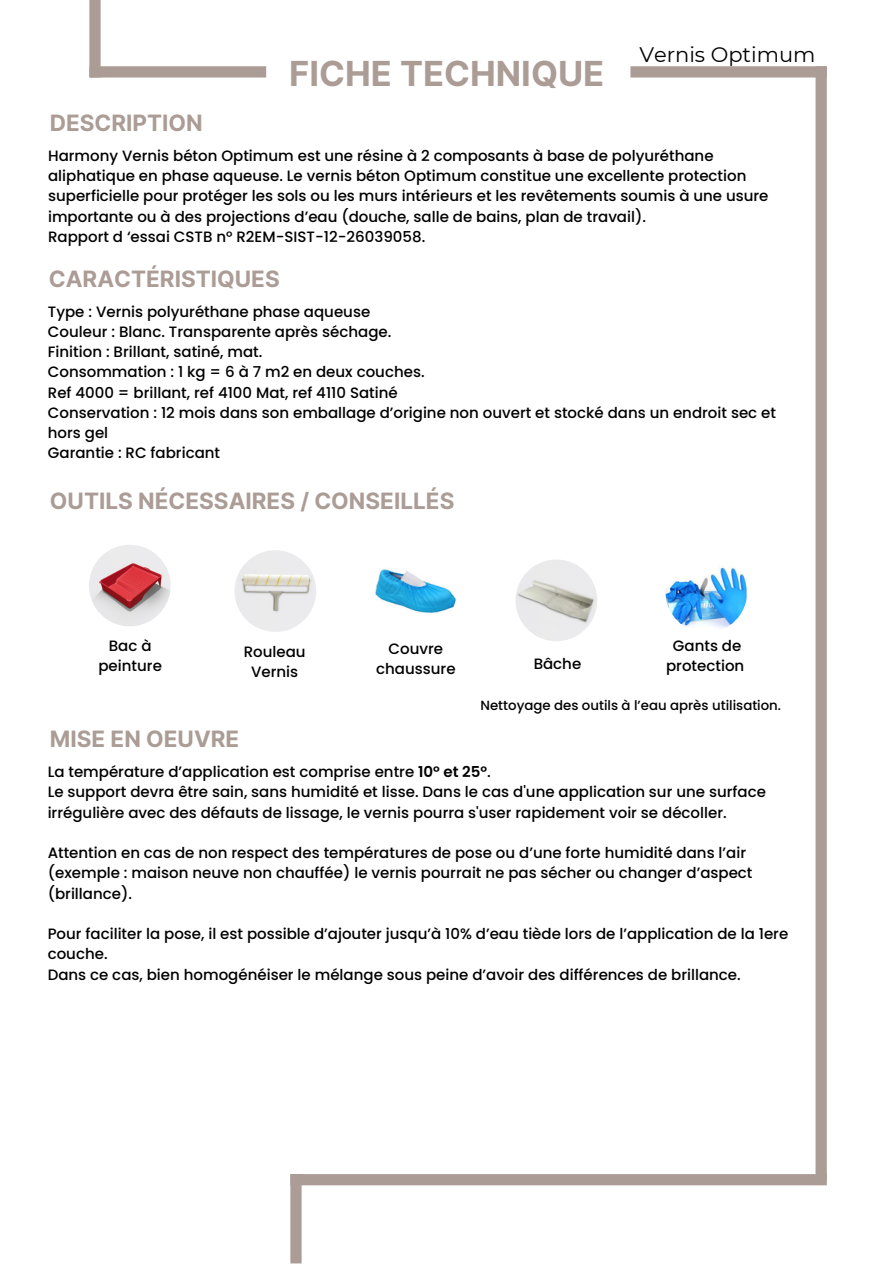
<style>
.page{position:relative;width:894px;height:1264px;background:#fff}
.page>*{position:absolute;margin:0;border:0;box-sizing:border-box;transform-origin:0 0}
.t1{font:700 34.5px "Inter";color:#ab9c95}
.t2{font:700 22.5px "Inter";color:#ab9c95}
.t3{font:21px "Montserrat";color:#000}
.t4{font:500 15px/20.2px "Poppins";color:#000}
.t5{font:500 13.35px "Poppins";color:#000}
.s1{font-weight:600}
</style>
<div class="page">
<div style="left:89px;top:66px;width:177px;height:11px;background:#ab9c95"></div>
<div style="left:89px;top:0;width:12px;height:77px;background:#ab9c95"></div>
<div style="left:630px;top:66px;width:196px;height:11px;background:#ab9c95"></div>
<div style="left:815px;top:66px;width:11px;height:1113px;background:#ab9c95"></div>
<div style="left:290px;top:1174px;width:536px;height:11px;background:#ab9c95"></div>
<div style="left:290px;top:1174px;width:11px;height:89px;background:#ab9c95"></div>
<img style="left:234px;top:550px;width:82px;height:82px;border-radius:50%">
<img style="left:515px;top:559px;width:82px;height:82px;border-radius:50%">
<img style="left:89px;top:545px;width:81px;height:81px;border-radius:50%">
<img style="left:375px;top:550px;width:81px;height:82px;border-radius:50%">
<img style="left:665px;top:551px;width:82px;height:81px;border-radius:50%">
<h4 class="t1" style="left:289px;top:52px;width:316px">FICHE TECHNIQUE</h4>
<h2 class="t3" style="left:639px;top:42px;width:178px">Vernis Optimum</h2>
<h4 class="t2" style="left:50px;top:109px;width:154px">DESCRIPTION</h4>
<h2 class="t4" style="left:48px;top:146px;width:721px">Harmony Vernis béton Optimum est une résine à 2 composants à base de polyuréthane aliphatique en phase aqueuse. Le vernis béton Optimum constitue une excellente protection superficielle pour protéger les sols ou les murs intérieurs et les revêtements soumis à une usure importante ou à des projections d’eau (douche, salle de bains, plan de travail).<br>Rapport d ‘essai CSTB n° R2EM-SIST-12-26039058.</h2>
<p class="t2" style="left:49px;top:265px;width:232px">CARACTÉRISTIQUES</p>
<p class="t4" style="left:48px;top:301px;width:729px">Type : Vernis polyuréthane phase aqueuse<br>Couleur : Blanc. Transparente après séchage.<br>Finition : Brillant, satiné, mat.<br>Consommation : 1 kg = 6 à 7 m2 en deux couches.<br>Ref 4000 = brillant, ref 4100 Mat, ref 4110 Satiné<br>Conservation : 12 mois dans son emballage d’origine non ouvert et stocké dans un endroit sec et hors gel</p>
<p class="t4" style="left:48px;top:443px;width:174px">Garantie : RC fabricant</p>
<p class="t2" style="left:50px;top:487px;width:406px">OUTILS NÉCESSAIRES / CONSEILLÉS</p>
<h4 class="t4" style="left:98px;top:635px;width:65px;text-align:center">Bac à peinture</h4>
<p class="t4" style="left:376px;top:638px;width:81px;text-align:center">Couvre chaussure</p>
<h2 class="t4" style="left:666px;top:635px;width:80px;text-align:center">Gants de protection</h2>
<p class="t4" style="left:244px;top:641px;width:63px;text-align:center">Rouleau<br>Vernis</p>
<h2 class="t4" style="left:533px;top:654px;width:49px">Bâche</h2>
<p class="t5" style="left:480px;top:696px;width:302px">Nettoyage des outils à l’eau après utilisation.</p>
<h4 class="t2" style="left:50px;top:725px;width:191px">MISE EN OEUVRE</h4>
<h4 class="t4" style="left:48px;top:761px;width:719px">La température d’application est comprise entre <span class="s1">10° et 25°</span>.<br>Le support devra être sain, sans humidité et lisse. Dans le cas d'une application sur une surface irrégulière avec des défauts de lissage, le vernis pourra s'user rapidement voir se décoller.</h4>
<h4 class="t4" style="left:48px;top:842px;width:706px">Attention en cas de non respect des températures de pose ou d’une forte humidité dans l’air (exemple : maison neuve non chauffée) le vernis pourrait ne pas sécher ou changer d’aspect (brillance).</h4>
<h4 class="t4" style="left:48px;top:923px;width:742px">Pour faciliter la pose, il est possible d’ajouter jusqu’à 10% d’eau tiède lors de l’application de la 1ere couche.<br>Dans ce cas, bien homogénéiser le mélange sous peine d’avoir des différences de brillance.</h4>
</div>
